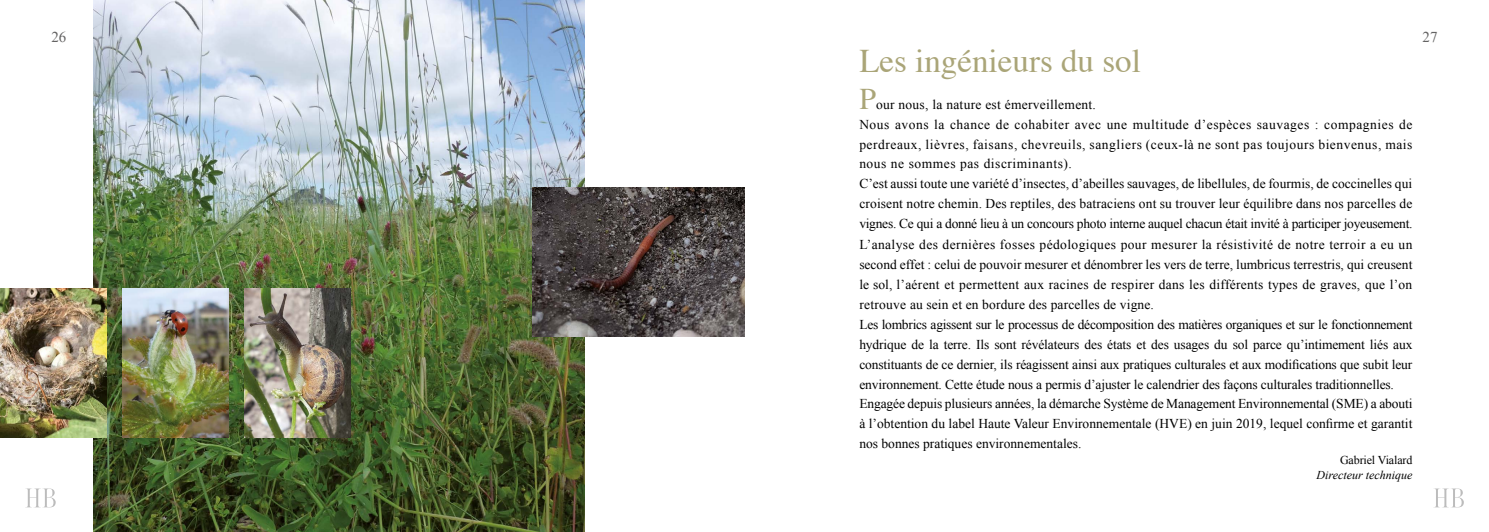
<style>
.page{position:relative;width:1489px;height:532px;background:#fff}
.page>*{position:absolute;margin:0;border:0;box-sizing:border-box;transform-origin:0 0}
.t1{font:33px "Times";color:#aaa578}
.t2{font:30px "Times";color:#aaa578}
.t3{font:15px "Times New Roman";color:#646363}
.t4{font:13.5px/20px "Times New Roman";color:#000}
.t5{font:italic 12px "Times New Roman";color:#000}
.t6{font:12px "Times New Roman";letter-spacing:-.01em;color:#000}
</style>
<div class="page">
<svg style="left:26px;top:488px;width:30px;height:19px"></svg>
<svg style="left:1434px;top:488px;width:29px;height:19px"></svg>
<img style="left:94px;top:0;width:490px;height:531px">
<img style="left:0;top:288px;width:106px;height:149px">
<img style="left:244px;top:288px;width:106px;height:149px">
<img style="left:122px;top:288px;width:106px;height:149px">
<img style="left:532px;top:188px;width:212px;height:148px">
<p class="t3" style="left:51px;top:27px;width:16px">26</p>
<p class="t3" style="left:1422px;top:27px;width:16px">27</p>
<h1 class="t1" style="left:859px;top:30px;width:283px">Les ingénieurs du sol</h1>
<h2 class="t2" style="left:859px;top:71px;width:18px">P</h2>
<p class="t4" style="left:859px;top:94px;width:554px;text-indent:17px">our nous, la nature est émerveillement.<br>Nous avons la chance de cohabiter avec une multitude d’espèces sauvages : compagnies de perdreaux, lièvres, faisans, chevreuils, sangliers (ceux-là ne sont pas toujours bienvenus, mais nous ne sommes pas discriminants).<br>C’est aussi toute une variété d’insectes, d’abeilles sauvages, de libellules, de fourmis, de coccinelles qui croisent notre chemin. Des reptiles, des batraciens ont su trouver leur équilibre dans nos parcelles de vignes. Ce qui a donné lieu à un concours photo interne auquel chacun était invité à participer joyeusement.<br>L’analyse des dernières fosses pédologiques pour mesurer la résistivité de notre terroir a eu un second effet : celui de pouvoir mesurer et dénombrer les vers de terre, lumbricus terrestris, qui creusent le sol, l’aérent et permettent aux racines de respirer dans les différents types de graves, que l’on retrouve au sein et en bordure des parcelles de vigne.<br>Les lombrics agissent sur le processus de décomposition des matières organiques et sur le fonctionnement hydrique de la terre. Ils sont révélateurs des états et des usages du sol parce qu’intimement liés aux constituants de ce dernier, ils réagissent ainsi aux pratiques culturales et aux modifications que subit leur environnement. Cette étude nous a permis d’ajuster le calendrier des façons culturales traditionnelles.<br>Engagée depuis plusieurs années, la démarche Système de Management Environnemental (SME) a abouti à l’obtention du label Haute Valeur Environnementale (HVE) en juin 2019, lequel confirme et garantit nos bonnes pratiques environnementales.</p>
<p class="t6" style="left:1339px;top:451px;width:74px">Gabriel Vialard</p>
<p class="t5" style="left:1316px;top:466px;width:97px">Directeur technique</p>
</div>
